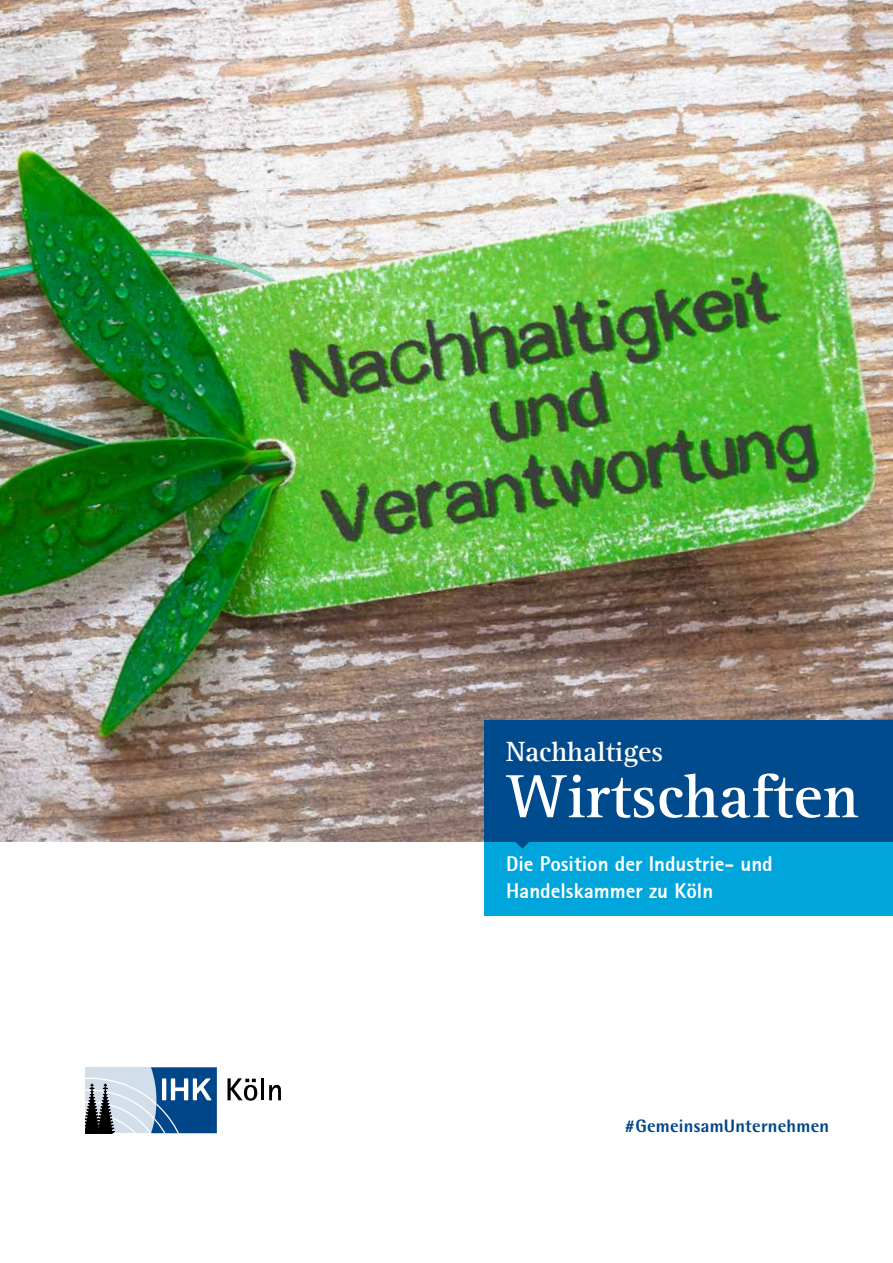
<style>
.page{position:relative;width:893px;height:1263px;background:#fff}
.page>*{position:absolute;margin:0;border:0;box-sizing:border-box;transform-origin:0 0}
.t1{font:700 63px "Agfa Rotis Serif";color:#fff}
.t2{font:700 28.5px "Agfa Rotis Serif";color:#fff}
.t3{font:800 21px/27px "Agfa Rotis Sans Serif";color:#fff}
.t4{font:800 18px "Rotis Semi Sans Pro";letter-spacing:.01em;color:#004789}
</style>
<div class="page">
<img style="left:0;top:0;width:893px;height:842px">
<div style="left:485px;top:720px;width:408px;height:122px;background:#004a8e"></div>
<div style="left:485px;top:842px;width:408px;height:73px;background:#00a5db"></div>
<svg style="left:516px;top:842px;width:13px;height:7px"></svg>
<svg style="left:84px;top:1067px;width:133px;height:66px;background:#7091b0"></svg>
<svg style="left:227px;top:1078px;width:30px;height:23px"></svg>
<hr style="left:261px;top:1078px;width:3px;height:22px;background:#000">
<svg style="left:269px;top:1085px;width:12px;height:15px"></svg>
<h2 class="t2" style="left:506px;top:734px;width:158px">Nachhaltiges</h2>
<h1 class="t1" style="left:506px;top:758px;width:354px">Wirtschaften</h1>
<p class="t3" style="left:506px;top:850px;width:268px">Die Position der Industrie- und<br>Handelskammer zu Köln</p>
<p class="t4" style="left:625px;top:1115px;width:206px">#GemeinsamUnternehmen</p>
</div>
